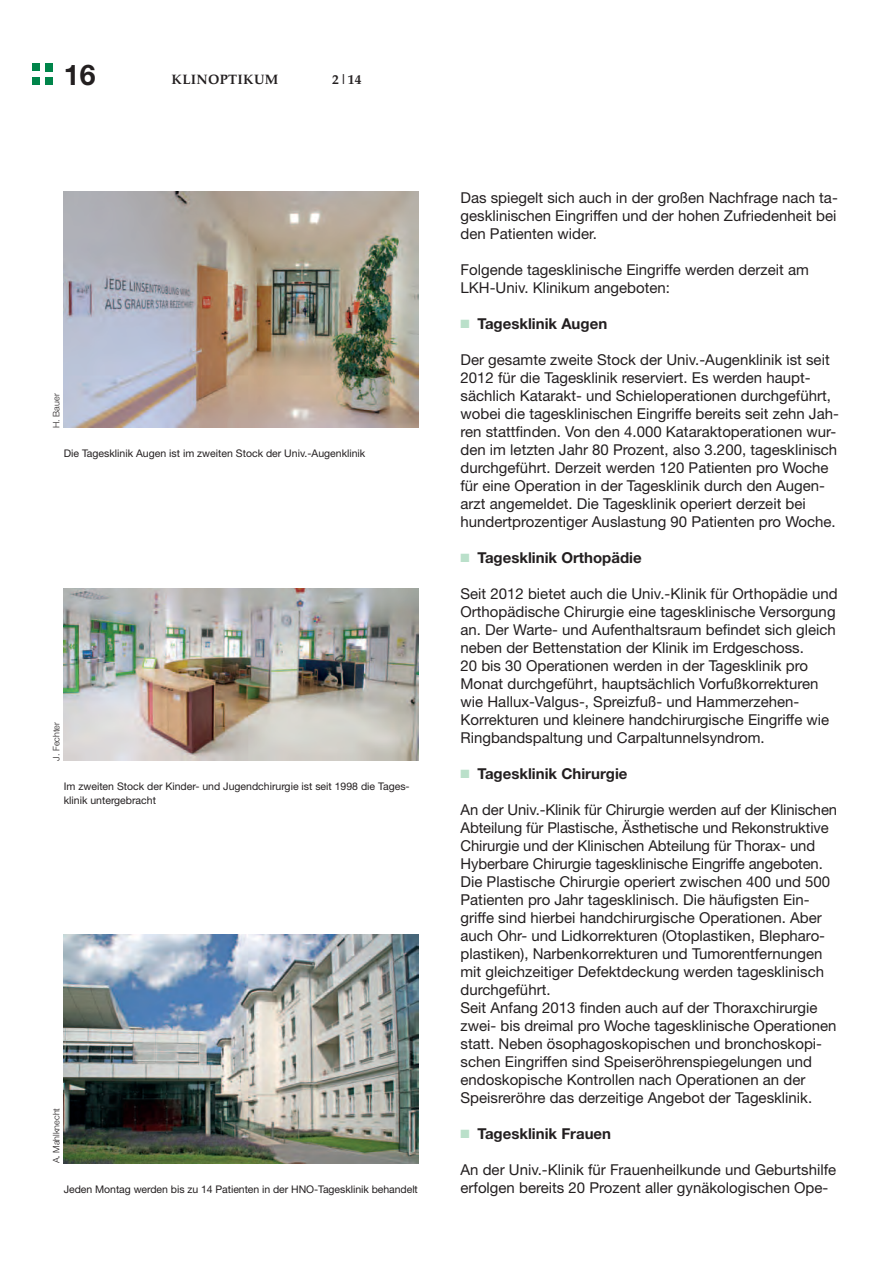
<style>
.page{position:relative;width:893px;height:1263px;background:#fff}
.page>*{position:absolute;margin:0;border:0;box-sizing:border-box;transform-origin:0 0}
.t1{font:700 28.5px "Helvetica Neue LT";color:#231f20}
.t2{font:15px/18px "Helvetica Neue LT";color:#231f20}
.t3{font:700 15px "Helvetica Neue LT";color:#231f20}
.t4{font:700 13.5px "Palatino";letter-spacing:.025em;color:#231f20}
.t5{font:10.5px/13.5px "Helvetica Neue LT";color:#231f20}
.t6{font:300 9px "Helvetica Neue LT";color:#231f20}
.s1{color:#bae0ca}
</style>
<div class="page">
<div style="left:45px;top:64px;width:8px;height:8px;background:#00854a"></div>
<div style="left:32px;top:64px;width:8px;height:7px;background:#00854a"></div>
<div style="left:46px;top:77px;width:7px;height:8px;background:#00854a"></div>
<div style="left:32px;top:77px;width:8px;height:8px;background:#00854a"></div>
<img style="left:64px;top:192px;width:354px;height:236px">
<img style="left:64px;top:935px;width:354px;height:228px">
<img style="left:64px;top:589px;width:354px;height:172px">
<h1 class="t1" style="left:64px;top:57px;width:33px">16</h1>
<p class="t4" style="left:172px;top:68px;width:108px">KLINOPTIKUM</p>
<p class="t4" style="left:332px;top:68px;width:31px">2|14</p>
<p class="t6" style="left:51px;top:428px;width:36px;rotate:-90deg">H. Bauer</p>
<p class="t5" style="left:64px;top:447px;width:303px">Die Tagesklinik Augen ist im zweiten Stock der Univ.-Augenklinik</p>
<p class="t6" style="left:51px;top:761px;width:40px;rotate:-90deg">J. Fechter</p>
<p class="t5" style="left:64px;top:780px;width:347px">Im zweiten Stock der Kinder- und Jugendchirurgie ist seit 1998 die Tages&shy;klinik untergebracht</p>
<p class="t6" style="left:51px;top:1163px;width:57px;rotate:-90deg">A. Mahlknecht</p>
<p class="t5" style="left:64px;top:1182px;width:356px">Jeden Montag werden bis zu 14 Patienten in der HNO-Tagesklinik behandelt</p>
<p class="t2" style="left:460px;top:189px;width:379px;text-align:justify">Das spiegelt sich auch in der großen Nachfrage nach ta&shy;gesklinischen Eingriffen und der hohen Zufriedenheit bei den Patienten wider.</p>
<p class="t2" style="left:460px;top:261px;width:350px">Folgende tagesklinische Eingriffe werden derzeit am<br>LKH-Univ. Klinikum angeboten:</p>
<p class="t3" style="left:460px;top:315px;width:148px"><span class="s1">■</span> Tagesklinik Augen</p>
<p class="t2" style="left:460px;top:351px;width:380px">Der gesamte zweite Stock der Univ.-Augenklinik ist seit 2012 für die Tagesklinik reserviert. Es werden haupt&shy;sächlich Katarakt- und Schieloperationen durchgeführt, wobei die tagesklinischen Eingriffe bereits seit zehn Jah&shy;ren stattfinden. Von den 4.000 Kataraktoperationen wur&shy;den im letzten Jahr 80 Prozent, also 3.200, tagesklinisch durchgeführt. Derzeit werden 120 Patienten pro Woche für eine Operation in der Tagesklinik durch den Augen&shy;arzt angemeldet. Die Tagesklinik operiert derzeit bei hundertprozentiger Auslastung 90 Patienten pro Woche.</p>
<p class="t3" style="left:460px;top:549px;width:183px"><span class="s1">■</span> Tagesklinik Orthopädie</p>
<p class="t2" style="left:460px;top:585px;width:379px">Seit 2012 bietet auch die Univ.-Klinik für Orthopädie und Orthopädische Chirurgie eine tagesklinische Versorgung an. Der Warte- und Aufenthaltsraum befindet sich gleich neben der Bettenstation der Klinik im Erdgeschoss.<br>20 bis 30 Operationen werden in der Tagesklinik pro Monat durchgeführt, hauptsächlich Vorfußkorrekturen wie Hallux-Valgus-, Spreizfuß- und Hammerzehen-Korrekturen und kleinere handchirurgische Eingriffe wie Ringbandspaltung und Carpaltunnelsyndrom.</p>
<p class="t3" style="left:460px;top:765px;width:168px"><span class="s1">■</span> Tagesklinik Chirurgie</p>
<p class="t2" style="left:460px;top:801px;width:378px">An der Univ.-Klinik für Chirurgie werden auf der Klinischen Abteilung für Plastische, Ästhetische und Rekonstruktive Chirurgie und der Klinischen Abteilung für Thorax- und Hyberbare Chirurgie tagesklinische Eingriffe angeboten.<br>Die Plastische Chirurgie operiert zwischen 400 und 500<br>Patienten pro Jahr tagesklinisch. Die häufigsten Ein&shy;griffe sind hierbei handchirurgische Operationen. Aber auch Ohr- und Lidkorrekturen (Otoplastiken, Blepharo&shy;plastiken), Narbenkorrekturen und Tumorentfernungen mit gleichzeitiger Defektdeckung werden tagesklinisch durchgeführt.<br>Seit Anfang 2013 finden auch auf der Thoraxchirurgie zwei- bis dreimal pro Woche tagesklinische Operationen statt. Neben ösophagoskopischen und bronchoskopi&shy;schen Eingriffen sind Speiseröhrenspiegelungen und endoskopische Kontrollen nach Operationen an der Speisreröhre das derzeitige Angebot der Tagesklinik.</p>
<p class="t3" style="left:460px;top:1125px;width:152px"><span class="s1">■</span> Tagesklinik Frauen</p>
<p class="t2" style="left:460px;top:1161px;width:377px">An der Univ.-Klinik für Frauenheilkunde und Geburtshilfe erfolgen bereits 20 Prozent aller gynäkologischen Ope-</p>
</div>
